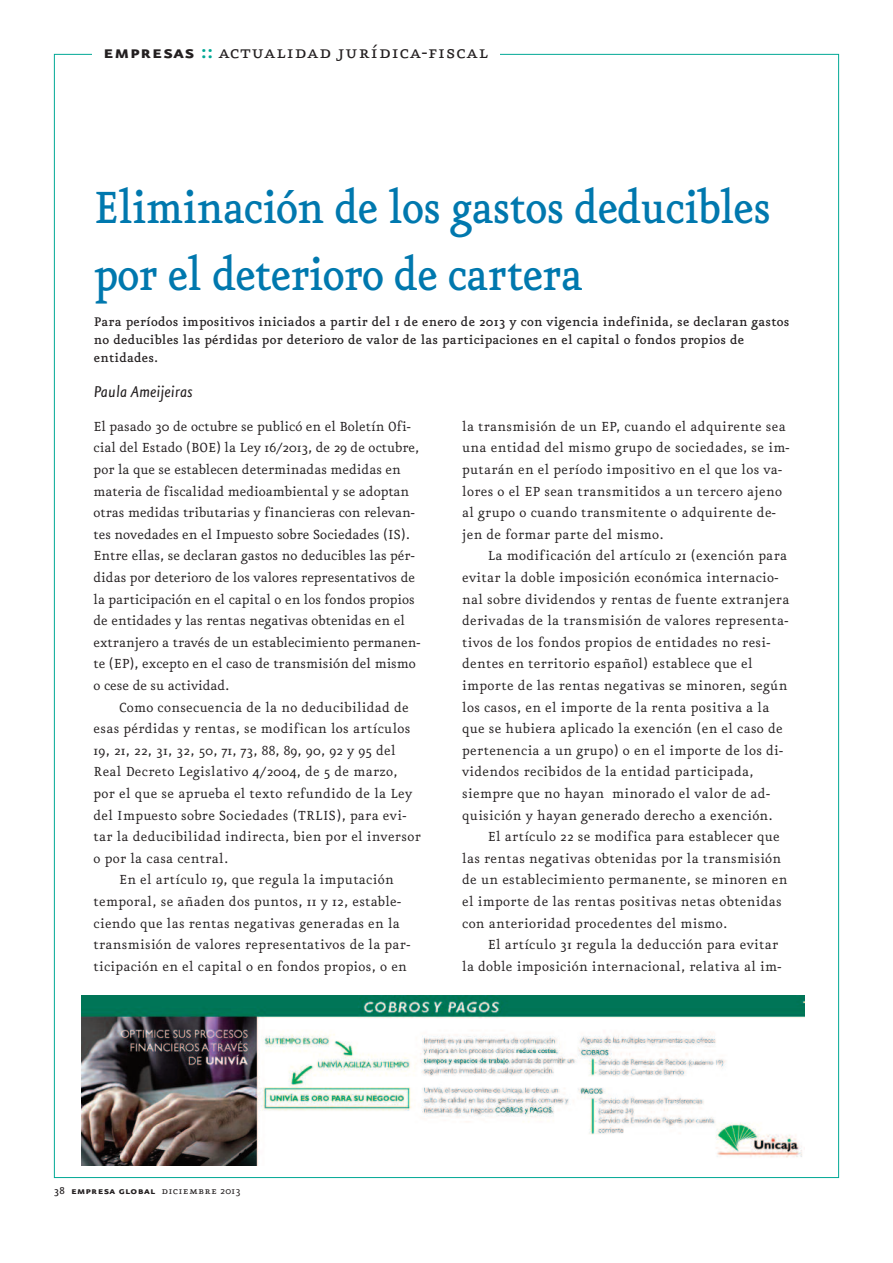
<style>
.page{position:relative;width:893px;height:1263px;background:#fff}
.page>*{position:absolute;margin:0;border:0;box-sizing:border-box;transform-origin:0 0}
.t1{font:500 54px/66.9px "Eureka";letter-spacing:-.02em;color:#0078ae;scale:.9 1}
.t2{font:21.9px "Eureka Small Caps";letter-spacing:.025em;color:#231f20}
.t3{font:italic 18.75px "Eureka Sans";color:#231f20}
.t4{font:15.75px/21.6px "Eureka";letter-spacing:.02em;color:#231f20}
.t5{font:15.75px/21.6px "Eureka";color:#231f20}
.t6{font:500 15px/18px "Eureka";letter-spacing:.015em;color:#231f20}
.t7{font:12px "Eureka Sans Bold Caps";letter-spacing:.025em;color:#231f20}
.s1{font-family:"Eureka Sans Bold Caps"}
.s2{font-family:"Eureka Sans Bold Caps";color:#00a895}
.s3{font-family:"Eureka";font-weight:500}
.s4{font-family:"Eureka Small Caps"}
.s5{font-family:"Eureka"}
</style>
<div class="page">
<img style="left:82px;top:995px;width:723px;height:170px">
<h2 class="t2" style="left:103px;top:41px;width:386px"><span class="s1">empresas</span> <span class="s2">::</span> actualidad jurídica-fiscal</h2>
<h1 class="t1" style="left:94px;top:176px;width:754px">Eliminación de los gastos deducibles por el deterioro de cartera</h1>
<p class="t6" style="left:94px;top:314px;width:697px">Para períodos impositivos iniciados a partir del 1 de enero de 2013 y con vigencia indefinida, se declaran gastos no deducibles las pérdidas por deterioro de valor de las participaciones en el capital o fondos propios de entidades.</p>
<p class="t3" style="left:94px;top:383px;width:101px">Paula Ameijeiras</p>
<p class="t5" style="left:94px;top:416px;width:328px">El pasado 30 de octubre se publicó en el Boletín Ofi&shy;cial del Estado (BOE) la Ley 16/2013, de 29 de octubre, por la que se establecen determinadas medidas en materia de fiscalidad medioambiental y se adoptan otras medidas tributarias y financieras con relevan&shy;tes novedades en el Impuesto sobre Sociedades (IS).<br>Entre ellas, se declaran gastos no deducibles las pér&shy;didas por deterioro de los valores representativos de la participación en el capital o en los fondos propios de entidades y las rentas negativas obtenidas en el extranjero a través de un establecimiento permanen&shy;te (EP), excepto en el caso de transmisión del mismo o cese de su actividad.</p>
<p class="t4" style="left:119px;top:697px;width:291px">Como consecuencia de la no deducibilidad de</p>
<p class="t4" style="left:94px;top:718px;width:318px">esas pérdidas y rentas, se modifican los artículos</p>
<p class="t4" style="left:94px;top:740px;width:304px">19, 21, 22, 31, 32, 50, 71, 73, 88, 89, 90, 92 y 95 del</p>
<p class="t4" style="left:94px;top:762px;width:306px">Real Decreto Legislativo 4/2004, de 5 de marzo,</p>
<p class="t4" style="left:94px;top:783px;width:320px">por el que se aprueba el texto refundido de la Ley</p>
<p class="t4" style="left:94px;top:805px;width:314px">del Impuesto sobre Sociedades (TRLIS), para evi-</p>
<p class="t4" style="left:94px;top:826px;width:329px">tar la deducibilidad indirecta, bien por el inversor</p>
<p class="t4" style="left:94px;top:848px;width:136px">o por la casa central.</p>
<p class="t4" style="left:119px;top:870px;width:276px">En el artículo 19, que regula la imputación</p>
<p class="t4" style="left:94px;top:891px;width:309px">temporal, se añaden dos puntos, 11 y 12, estable-</p>
<p class="t4" style="left:94px;top:913px;width:308px">ciendo que las rentas negativas generadas en la</p>
<p class="t4" style="left:94px;top:934px;width:318px">transmisión de valores representativos de la par-</p>
<p class="t4" style="left:94px;top:956px;width:315px">ticipación en el capital o en fondos propios, o en</p>
<p class="t4" style="left:462px;top:416px;width:329px">la transmisión de un EP, cuando el adquirente sea una entidad del mismo grupo de sociedades, se im&shy;putarán en el período impositivo en el que los va&shy;lores o el EP sean transmitidos a un tercero ajeno al grupo o cuando transmitente o adquirente de&shy;jen de formar parte del mismo.</p>
<p class="t4" style="left:462px;top:546px;width:329px;text-indent:26px">La modificación del artículo 21 (exención para evitar la doble imposición económica internacio&shy;nal sobre dividendos y rentas de fuente extranjera derivadas de la transmisión de valores representa&shy;tivos de los fondos propios de entidades no resi&shy;dentes en territorio español) establece que el importe de las rentas negativas se minoren, según los casos, en el importe de la renta positiva a la que se hubiera aplicado la exención (en el caso de pertenencia a un grupo) o en el importe de los di&shy;videndos recibidos de la entidad participada, siempre que no hayan minorado el valor de ad&shy;quisición y hayan generado derecho a exención.</p>
<p class="t4" style="left:462px;top:826px;width:327px;text-indent:26px">El artículo 22 se modifica para establecer que las rentas negativas obtenidas por la transmisión de un establecimiento permanente, se minoren en el importe de las rentas positivas netas obtenidas con anterioridad procedentes del mismo.</p>
<p class="t4" style="left:462px;top:934px;width:321px;text-align:right">El artículo 31 regula la deducción para evitar<br>la doble imposición internacional, relativa al im-</p>
<p class="t7" style="left:54px;top:1184px;width:188px"><span class="s3">38</span> empresa global <span class="s4">diciembre</span> <span class="s5">2013</span></p>
</div>
